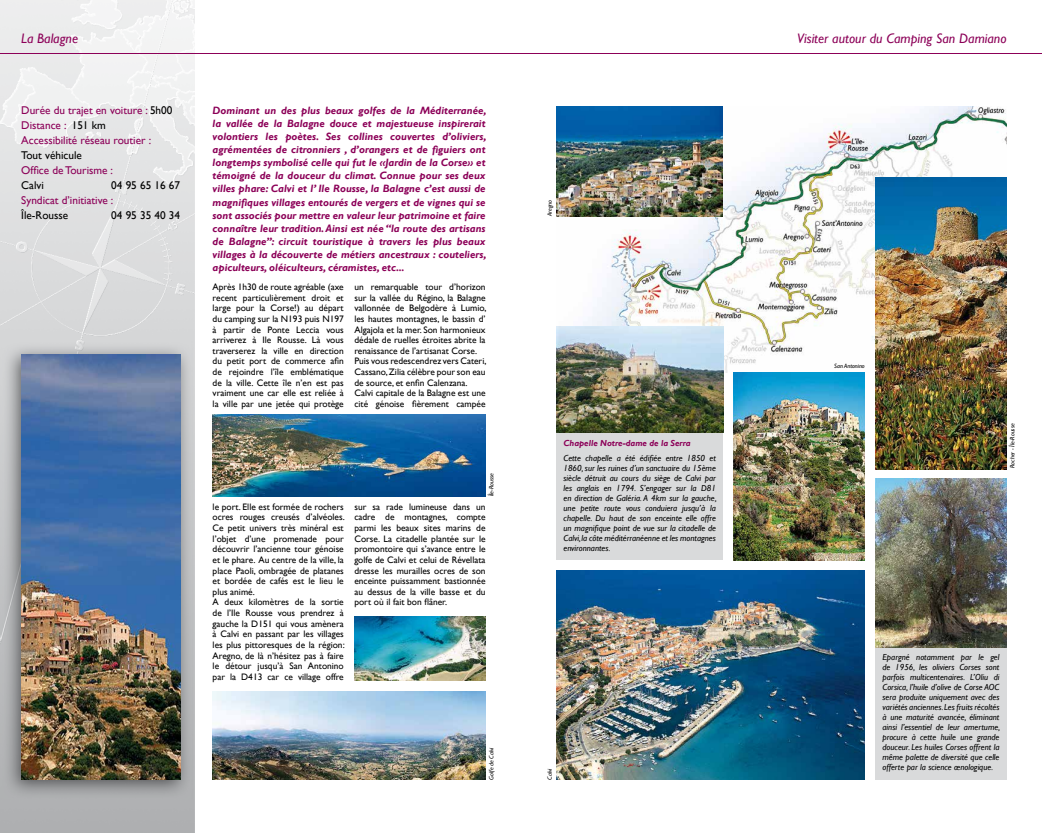
<style>
.page{position:relative;width:1042px;height:833px;background:#fff}
.page>*{position:absolute;margin:0;border:0;box-sizing:border-box;transform-origin:0 0}
.t1{font:italic 13.75px "Gill Sans";color:#8c0058}
.t2{font:11.25px/15px "Gill Sans";color:#8c0058}
.t3{font:11.25px "Gill Sans";color:#000}
.t4{font:italic 700 10.62px/13.1px "Gill Sans";color:#8c0058;text-align:justify}
.t5{font:9.38px/10.6px "Gill Sans";color:#000;text-align:justify}
.t6{font:italic 8.75px/10px "Gill Sans";color:#000;text-align:justify}
.t7{font:italic 700 8.75px "Gill Sans";color:#8c0058}
.t8{font:italic 6.25px "Gill Sans";color:#000}
.s1{color:#000}
</style>
<div class="page">
<img style="left:0;top:0;width:195px;height:833px">
<img style="left:1px;top:341px;width:191px;height:457px">
<img style="left:21px;top:354px;width:160px;height:426px">
<hr style="left:0;top:53px;width:1042px;height:1px;background:#8c0058">
<img style="left:556px;top:106px;width:450px;height:266px">
<img style="left:556px;top:570px;width:309px;height:210px">
<img style="left:213px;top:691px;width:272px;height:89px">
<img style="left:875px;top:177px;width:132px;height:292px">
<img style="left:213px;top:415px;width:272px;height:81px">
<img style="left:556px;top:106px;width:167px;height:110px">
<img style="left:354px;top:617px;width:131px;height:63px">
<img style="left:875px;top:478px;width:131px;height:170px">
<div style="left:875px;top:648px;width:131px;height:132px;background:#d9dadb"></div>
<div style="left:556px;top:429px;width:167px;height:131px;background:#d9dadb"></div>
<img style="left:556px;top:326px;width:167px;height:106px">
<img style="left:733px;top:372px;width:132px;height:188px">
<h1 class="t1" style="left:21px;top:30px;width:58px">La Balagne</h1>
<h1 class="t1" style="left:797px;top:30px;width:211px">Visiter autour du Camping San Damiano</h1>
<p class="t2" style="left:21px;top:103px;width:153px">Durée du trajet en voiture : <span class="s1">5h00<br></span>Distance : <span class="s1">151 km<br></span>Accessibilité réseau routier :</p>
<p class="t3" style="left:21px;top:149px;width:62px">Tout véhicule</p>
<p class="t2" style="left:21px;top:163px;width:93px">Office de Tourisme :</p>
<p class="t3" style="left:21px;top:179px;width:24px">Calvi</p>
<p class="t3" style="left:111px;top:179px;width:70px">04 95 65 16 67</p>
<p class="t2" style="left:21px;top:193px;width:94px">Syndicat d’initiative :</p>
<p class="t3" style="left:21px;top:209px;width:48px">Île-Rousse</p>
<p class="t3" style="left:111px;top:209px;width:70px">04 95 35 40 34</p>
<p class="t8" style="left:546px;top:216px;width:18px;rotate:-90deg">Aregno</p>
<p class="t4" style="left:213px;top:104px;width:275px">Dominant un des plus beaux golfes de la Méditerranée, la vallée de la Balagne douce et majestueuse inspirerait volontiers les poètes. Ses collines couvertes d’oliviers, agrémentées de citronniers , d’orangers et de figuiers ont longtemps symbolisé celle qui fut le «Jardin de la Corse» et témoigné de la douceur du climat. Connue pour ses deux villes phare: Calvi et l’ Ile Rousse, la Balagne c’est aussi de magnifiques villages entourés de vergers et de vignes qui se sont associés pour mettre en valeur leur patrimoine et faire connaître leur tradition. Ainsi est née “la route des artisans de Balagne”: circuit touristique à travers les plus beaux villages à la découverte de métiers ancestraux : couteliers, apiculteurs, oléiculteurs, céramistes, etc...</p>
<p class="t5" style="left:213px;top:282px;width:133px">Après 1h30 de route agréable (axe recent particulièrement droit et large pour la Corse!) au départ du camping sur la N193 puis N197 à partir de Ponte Leccia vous arriverez à Ile Rousse. Là vous traverserez la ville en direction du petit port de commerce afin de rejoindre l’île emblématique de la ville. Cette île n’en est pas vraiment une car elle est reliée à la ville par une jetée qui protège</p>
<p class="t5" style="left:354px;top:282px;width:134px;text-align:left">un remarquable tour d’horizon sur la vallée du Régino, la Balagne vallonnée de Belgodère à Lumio, les hautes montagnes, le bassin d’ Algajola et la mer. Son harmonieux dédale de ruelles étroites abrite la renaissance de l’artisanat Corse.<br>Puis vous redescendrez vers Cateri, Cassano, Zilia célèbre pour son eau de source, et enfin Calenzana.<br>Calvi capitale de la Balagne est une cité génoise fièrement campée</p>
<p class="t5" style="left:213px;top:501px;width:134px;text-align:left">le port. Elle est formée de rochers ocres rouges creusés d’alvéoles.<br>Ce petit univers très minéral est l’objet d’une promenade pour découvrir l’ancienne tour génoise et le phare. Au centre de la ville, la place Paoli, ombragée de platanes et bordée de cafés est le lieu le plus animé.<br>A deux kilomètres de la sortie de l’Ile Rousse vous prendrez à gauche la D151 qui vous amènera à Calvi en passant par les villages les plus pittoresques de la région:<br>Aregno, de là n’hésitez pas à faire le détour jusqu’à San Antonino par la D413 car ce village offre</p>
<p class="t8" style="left:488px;top:496px;width:25px;rotate:-90deg">Île-Rousse</p>
<p class="t5" style="left:354px;top:501px;width:133px">sur sa rade lumineuse dans un cadre de montagnes, compte parmi les beaux sites marins de Corse. La citadelle plantée sur le promontoire qui s’avance entre le golfe de Calvi et celui de Révellata dresse les murailles ocres de son enceinte puissamment bastionnée au dessus de la ville basse et du port où il fait bon flâner.</p>
<p class="t7" style="left:563px;top:437px;width:129px">Chapelle Notre-dame de la Serra</p>
<p class="t6" style="left:563px;top:453px;width:155px">Cette chapelle a été édifiée entre 1850 et 1860, sur les ruines d’un sanctuaire du 15ème siècle détruit au cours du siège de Calvi par les anglais en 1794. S’engager sur la D81 en direction de Galéria. A 4km sur la gauche, une petite route vous conduiera jusqu’à la chapelle. Du haut de son enceinte elle offre un magnifique point de vue sur la citadelle de Calvi, la côte méditérranéenne et les montagnes environnantes.</p>
<p class="t8" style="left:488px;top:780px;width:34px;rotate:-90deg">Golfe de Calvi</p>
<p class="t8" style="left:546px;top:780px;width:13px;rotate:-90deg">Calvi</p>
<p class="t8" style="left:834px;top:362px;width:32px">San Antonino</p>
<p class="t8" style="left:1008px;top:468px;width:46px;rotate:-90deg">Rocher - Île-Rousse</p>
<p class="t6" style="left:882px;top:652px;width:119px">Epargné notamment par le gel de 1956, les oliviers Corses sont parfois multicentenaires. L’Oliu di Corsica, l’huile d’olive de Corse AOC sera produite uniquement avec des variétés anciennes. Les fruits récoltés à une maturité avancée, éliminant ainsi l’essentiel de leur amertume, procure à cette huile une grande douceur. Les huiles Corses offrent la même palette de diversité que celle offerte par la science œnologique.</p>
</div>
